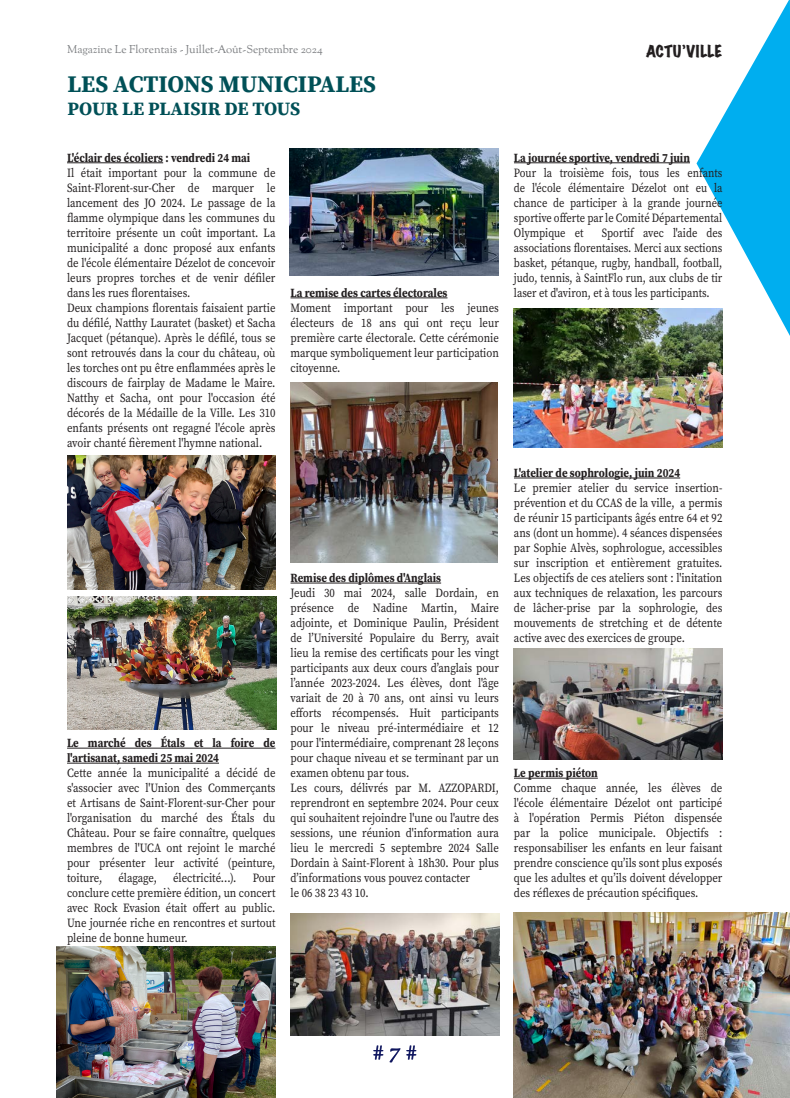
<style>
.page{position:relative;width:790px;height:1098px;background:#fff}
.page>*{position:absolute;margin:0;border:0;box-sizing:border-box;transform-origin:0 0}
.Sous_Titre{font:700 23.75px "Source Serif Pro";letter-spacing:-.005em;color:#005057}
.Table_des_matières_-_Numéros{font:22.5px "OFL Goudy St M";color:#0f165f}
.Sous_Titre-2{font:700 18.75px "Source Serif Pro";letter-spacing:-.01em;color:#005057}
.t1{font:expanded 15px "Marker Felt";color:#231f20}
.texte_OK{font:12.5px/15px "Source Serif Pro";color:#231f20;text-align:justify;scale:.86 1}
.texte_OK-2{font:12.5px/15px "Source Serif Pro";color:#231f20;text-align:justify;scale:.84 1}
.texte_OK-3{font:700 12.5px/15px "Source Serif Pro";color:#231f20;scale:.86 1}
.t2{font:11.25px "OFL Goudy St M";color:#7e8083}
</style>
<div class="page">
<svg style="left:696px;top:0;width:93px;height:336px"></svg>
<hr style="left:67px;top:162px;width:96px;height:1px;background:#231f20">
<hr style="left:67px;top:747px;width:208px;height:1px;background:#231f20">
<hr style="left:67px;top:762px;width:152px;height:1px;background:#231f20">
<hr style="left:290px;top:297px;width:157px;height:1px;background:#231f20">
<hr style="left:290px;top:582px;width:151px;height:1px;background:#231f20">
<hr style="left:513px;top:162px;width:176px;height:1px;background:#231f20">
<hr style="left:513px;top:477px;width:166px;height:1px;background:#231f20">
<hr style="left:513px;top:777px;width:84px;height:1px;background:#231f20">
<img style="left:68px;top:455px;width:207px;height:134px">
<img style="left:68px;top:596px;width:208px;height:133px">
<img style="left:57px;top:946px;width:218px;height:151px">
<img style="left:290px;top:149px;width:208px;height:126px">
<img style="left:513px;top:308px;width:208px;height:139px">
<img style="left:513px;top:648px;width:209px;height:112px">
<img style="left:513px;top:912px;width:276px;height:185px">
<img style="left:290px;top:913px;width:209px;height:122px">
<img style="left:291px;top:382px;width:206px;height:180px">
<p class="t2" style="left:67px;top:42px;width:257px">Magazine Le Florentais - Juillet-Août-Septembre 2024</p>
<p class="Sous_Titre" style="left:68px;top:68px;width:310px">LES ACTIONS MUNICIPALES</p>
<p class="Sous_Titre-2" style="left:68px;top:95px;width:234px">POUR LE PLAISIR DE TOUS</p>
<p class="texte_OK-3" style="left:67px;top:150px;width:214px">L'éclair des écoliers : vendredi 24 mai</p>
<p class="texte_OK" style="left:67px;top:165px;width:244px">Il était important pour la commune de Saint-Florent-sur-Cher de marquer le lancement des JO 2024. Le passage de la flamme olympique dans les communes du territoire présente un coût important. La municipalité a donc proposé aux enfants de l'école élémentaire Dézelot de concevoir leurs propres torches et de venir défiler dans les rues florentaises.</p>
<p class="texte_OK" style="left:67px;top:300px;width:244px">Deux champions florentais faisaient partie du défilé, Natthy Lauratet (basket) et Sacha Jacquet (pétanque). Après le défilé, tous se sont retrouvés dans la cour du château, où les torches ont pu être enflammées après le discours de fairplay de Madame le Maire.<br>Natthy et Sacha, ont pour l'occasion été décorés de la Médaille de la Ville. Les 310 enfants présents ont regagné l'école après avoir chanté fièrement l'hymne national.</p>
<p class="texte_OK-3" style="left:290px;top:285px;width:184px">La remise des cartes électorales</p>
<p class="texte_OK" style="left:290px;top:300px;width:244px">Moment important pour les jeunes électeurs de 18 ans qui ont reçu leur première carte électorale. Cette cérémonie marque symboliquement leur participation citoyenne.</p>
<p class="texte_OK-3" style="left:67px;top:735px;width:244px">Le marché des Étals et la foire de l'artisanat, samedi 25 mai 2024</p>
<p class="texte_OK" style="left:67px;top:765px;width:244px">Cette année la municipalité a décidé de s'associer avec l'Union des Commerçants et Artisans de Saint-Florent-sur-Cher pour l'organisation du marché des Étals du Château. Pour se faire connaître, quelques membres de l'UCA ont rejoint le marché pour présenter leur activité (peinture, toiture,</p>
<p class="texte_OK" style="left:118px;top:870px;width:46px">élagage,</p>
<p class="texte_OK" style="left:173px;top:870px;width:75px">électricité...).</p>
<p class="texte_OK" style="left:67px;top:870px;width:244px;text-indent:185px">Pour conclure cette première édition, un concert avec Rock Evasion était offert au public.<br>Une journée riche en rencontres et surtout pleine de bonne humeur.</p>
<p class="texte_OK-3" style="left:290px;top:570px;width:176px">Remise des diplômes d'Anglais</p>
<p class="texte_OK" style="left:290px;top:585px;width:244px">Jeudi 30 mai 2024, salle Dordain, en présence de Nadine Martin, Maire adjointe, et Dominique Paulin, Président de l’Université Populaire du Berry, avait lieu la remise des certificats pour les vingt participants aux deux cours d’anglais pour l’année 2023-2024. Les élèves, dont l'âge variait de 20 à 70 ans, ont ainsi vu leurs efforts récompensés. Huit participants pour le niveau pré-intermédiaire et 12 pour l'intermédiaire, comprenant 28 leçons pour chaque niveau et se terminant par un examen obtenu par tous.</p>
<p class="texte_OK" style="left:290px;top:780px;width:244px">Les cours, délivrés par M. AZZOPARDI, reprendront en septembre 2024. Pour ceux qui souhaitent rejoindre l'une ou l'autre des sessions, une réunion d'information aura lieu le mercredi 5 septembre 2024 Salle Dordain à Saint-Florent à 18h30. Pour plus d’informations vous pouvez contacter</p>
<p class="texte_OK" style="left:290px;top:885px;width:92px">le 06 38 23 43 10.</p>
<p class="t1" style="left:645px;top:39px;width:77px">ACTU’VILLE</p>
<p class="texte_OK-3" style="left:513px;top:150px;width:206px">La journée sportive, vendredi 7 juin</p>
<p class="texte_OK-2" style="left:513px;top:165px;width:249px">Pour la troisième fois, tous les enfants de l'école élémentaire Dézelot ont eu la chance de participer à la grande journée sportive offerte par le Comité Départemental Olympique et</p>
<p class="texte_OK-2" style="left:513px;top:225px;width:249px;text-indent:88px">Sportif avec l'aide des associations florentaises. Merci aux sections basket, pétanque, rugby, handball, football, judo, tennis, à SaintFlo run, aux clubs de tir laser et d'aviron, et à tous les participants.</p>
<p class="texte_OK-3" style="left:513px;top:465px;width:195px">L'atelier de sophrologie, juin 2024</p>
<p class="texte_OK" style="left:513px;top:480px;width:244px">Le premier atelier du service insertion&shy;prévention et du CCAS de la ville, a permis de réunir 15 participants âgés entre 64 et 92 ans (dont un homme). 4 séances dispensées par Sophie Alvès, sophrologue, accessibles sur inscription et entièrement gratuites.<br>Les objectifs de ces ateliers sont : l'initation aux techniques de relaxation, les parcours de lâcher-prise par la sophrologie, des mouvements de stretching et de détente active avec des exercices de groupe.</p>
<p class="texte_OK-3" style="left:513px;top:765px;width:99px">Le permis piéton</p>
<p class="texte_OK" style="left:513px;top:780px;width:244px">Comme chaque année, les élèves de l'école élémentaire Dézelot ont participé à l'opération Permis Piéton dispensée par la police municipale. Objectifs : responsabiliser les enfants en leur faisant prendre conscience qu’ils sont plus exposés que les adultes et qu’ils doivent développer des réflexes de précaution spécifiques.</p>
<p class="Table_des_matières_-_Numéros" style="left:372px;top:1036px;width:46px"># 7 #</p>
</div>
